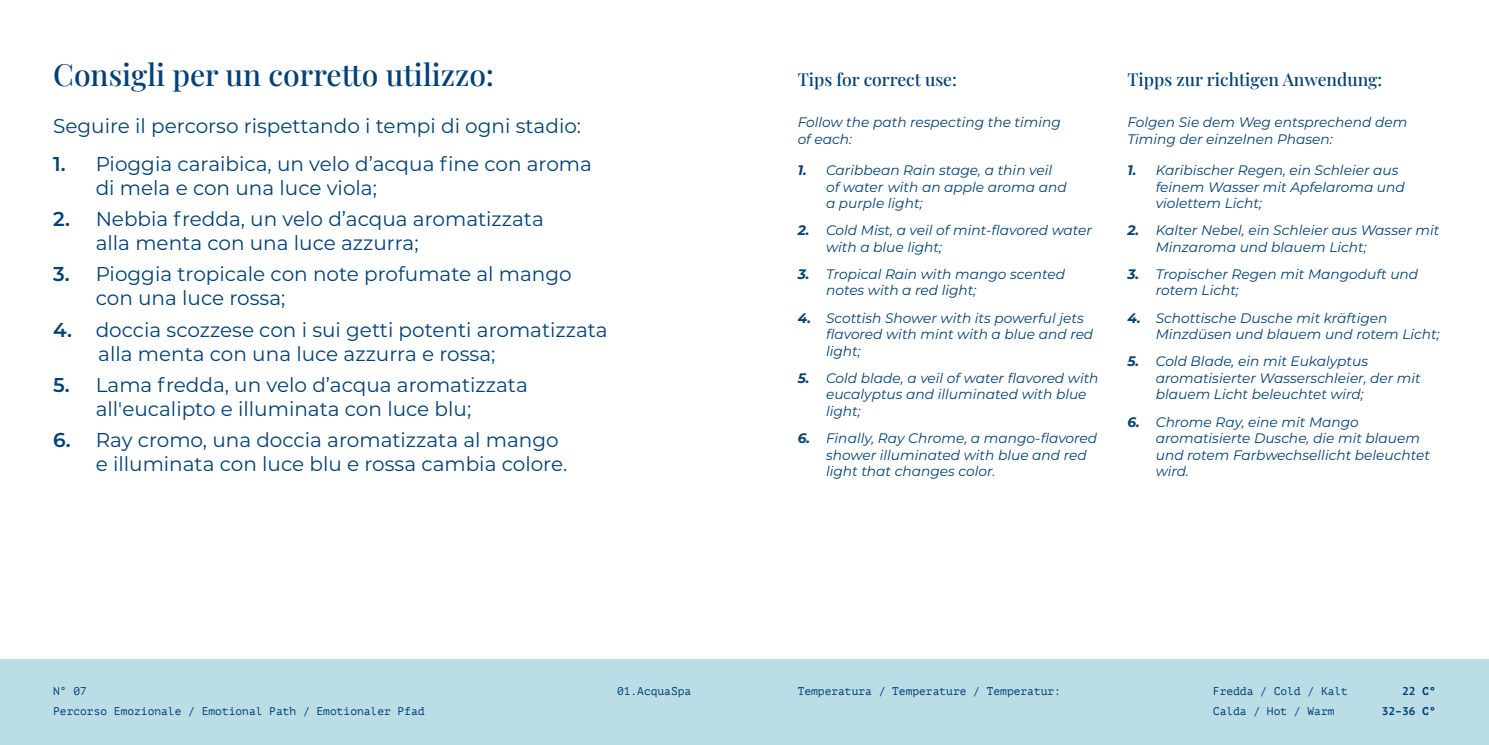
<style>
.page{position:relative;width:1489px;height:745px;background:#fff}
.page>*{position:absolute;margin:0;border:0;box-sizing:border-box;transform-origin:0 0}
.t1{font:500 30px "Playfair Display";color:#004177}
.t2{font:20px/24px "Montserrat";color:#004177}
.t3{font:500 17.5px "Playfair Display";color:#004177}
.t4{font:italic 13.75px/16.5px "Montserrat";color:#004177}
.t5{font:11.25px "PT Mono";color:#004177}
.t6{font:700 11.25px "PT Mono";color:#004177}
.s1{font-weight:600}
.s2{font-weight:700}
</style>
<div class="page">
<div style="left:0;top:659px;width:1488px;height:85px;background:#bbdde6"></div>
<h1 class="t1" style="left:53px;top:51px;width:442px">Consigli per un corretto utilizzo:</h1>
<h2 class="t2" style="left:53px;top:113px;width:529px">Seguire il percorso rispettando i tempi di ogni stadio:</h2>
<h2 class="t2" style="left:96px;top:151px;width:498px;text-indent:-43px"><span class="s1">1.</span> Pioggia caraibica, un velo d’acqua fine con aroma di mela e con una luce viola;</h2>
<h2 class="t2" style="left:96px;top:206px;width:449px;text-indent:-43px"><span class="s1">2.</span> Nebbia fredda, un velo d’acqua aromatizzata alla menta con una luce azzurra;</h2>
<h2 class="t2" style="left:96px;top:261px;width:477px;text-indent:-43px"><span class="s1">3.</span> Pioggia tropicale con note profumate al mango con una luce rossa;</h2>
<h2 class="t2" style="left:98px;top:316px;width:511px;text-indent:-45px"><span class="s1">4.</span> doccia scozzese con i sui getti potenti aromatizzata alla menta con una luce azzurra e rossa;</h2>
<h2 class="t2" style="left:96px;top:371px;width:433px;text-indent:-43px"><span class="s1">5.</span> Lama fredda, un velo d’acqua aromatizzata all'eucalipto e illuminata con luce blu;</h2>
<h2 class="t2" style="left:96px;top:427px;width:473px;text-indent:-43px"><span class="s1">6.</span> Ray cromo, una doccia aromatizzata al mango e illuminata con luce blu e rossa cambia colore.</h2>
<p class="t3" style="left:797px;top:65px;width:161px">Tips for correct use:</p>
<p class="t3" style="left:1127px;top:65px;width:256px">Tipps zur richtigen Anwendung:</p>
<p class="t4" style="left:797px;top:113px;width:265px;line-height:17.5px">Follow the path respecting the timing of each:</p>
<p class="t4" style="left:826px;top:161px;width:242px;text-indent:-28px"><span class="s2">1.</span> Caribbean Rain stage, a thin veil of water with an apple aroma and a purple light;</p>
<p class="t4" style="left:826px;top:221px;width:267px;text-indent:-28px"><span class="s2">2.</span> Cold Mist, a veil of mint-flavored water with a blue light;</p>
<p class="t4" style="left:826px;top:265px;width:240px;text-indent:-28px"><span class="s2">3.</span> Tropical Rain with mango scented notes with a red light;</p>
<p class="t4" style="left:826px;top:309px;width:269px;text-indent:-28px"><span class="s2">4.</span> Scottish Shower with its powerful jets flavored with mint with a blue and red light;</p>
<p class="t4" style="left:826px;top:369px;width:274px;text-indent:-28px"><span class="s2">5.</span> Cold blade, a veil of water flavored with eucalyptus and illuminated with blue light;</p>
<p class="t4" style="left:826px;top:429px;width:273px;text-indent:-28px"><span class="s2">6.</span> Finally, Ray Chrome, a mango-flavored shower illuminated with blue and red light that changes color.</p>
<p class="t4" style="left:1127px;top:113px;width:281px;line-height:17.5px">Folgen Sie dem Weg entsprechend dem<br>Timing der einzelnen Phasen:</p>
<p class="t4" style="left:1155px;top:161px;width:251px;text-indent:-28px"><span class="s2">1.</span> Karibischer Regen, ein Schleier aus feinem Wasser mit Apfelaroma und violettem Licht;</p>
<p class="t4" style="left:1155px;top:221px;width:285px;text-indent:-28px"><span class="s2">2.</span> Kalter Nebel, ein Schleier aus Wasser mit<br>Minzaroma und blauem Licht;</p>
<p class="t4" style="left:1155px;top:265px;width:264px;text-indent:-28px"><span class="s2">3.</span> Tropischer Regen mit Mangoduft und rotem Licht;</p>
<p class="t4" style="left:1155px;top:309px;width:285px;text-indent:-28px"><span class="s2">4.</span> Schottische Dusche mit kräftigen<br>Minzdüsen und blauem und rotem Licht;</p>
<p class="t4" style="left:1155px;top:352px;width:266px;text-indent:-28px"><span class="s2">5.</span> Cold Blade, ein mit Eukalyptus aromatisierter Wasserschleier, der mit blauem Licht beleuchtet wird;</p>
<p class="t4" style="left:1155px;top:412px;width:275px;text-indent:-28px"><span class="s2">6.</span> Chrome Ray, eine mit Mango aromatisierte Dusche, die mit blauem und rotem Farbwechsellicht beleuchtet wird.</p>
<p class="t5" style="left:53px;top:684px;width:35px">N° 07</p>
<p class="t5" style="left:1212px;top:684px;width:136px">Fredda / Cold / Kalt</p>
<p class="t6" style="left:1401px;top:684px;width:35px">22 C°</p>
<p class="t5" style="left:53px;top:703px;width:373px">Percorso Emozionale / Emotional Path / Emotionaler Pfad</p>
<p class="t5" style="left:617px;top:684px;width:76px">01.AcquaSpa</p>
<p class="t5" style="left:797px;top:684px;width:265px">Temperatura / Temperature / Temperatur:</p>
<p class="t5" style="left:1212px;top:703px;width:123px">Calda / Hot / Warm</p>
<p class="t6" style="left:1381px;top:703px;width:56px">32–36 C°</p>
</div>
